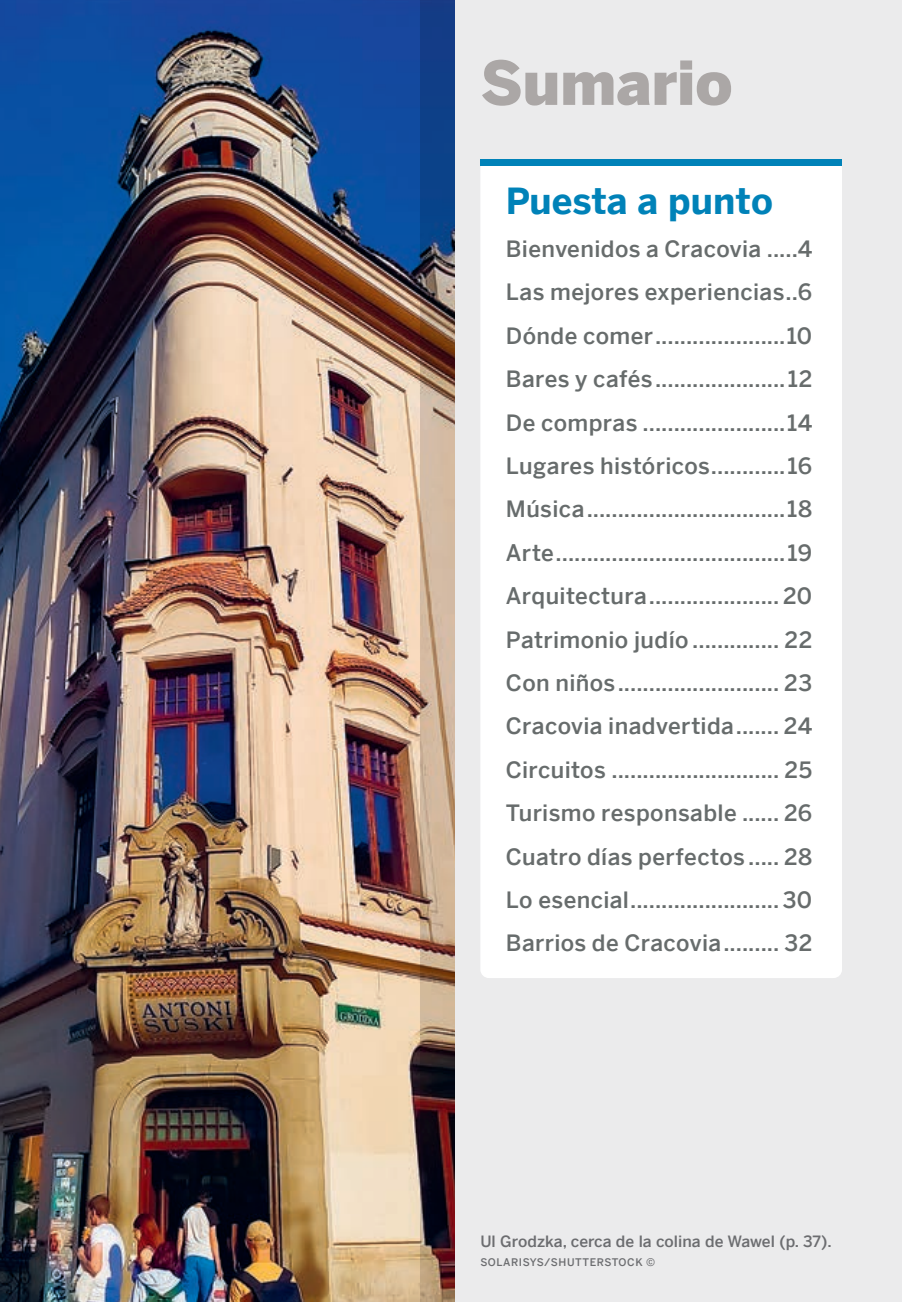
<style>
.page{position:relative;width:902px;height:1302px;background:#fff}
.page>*{position:absolute;margin:0;border:0;box-sizing:border-box;transform-origin:0 0}
.Heading_1{font:900 60px "LP Benton Sans";letter-spacing:-.005em;color:#aba7a6}
.Contents_Heading_1{font:700 36px "LP Benton Sans";color:#0082b8}
.Contents_Heading_2{font:500 22.5px "LP Benton Sans";letter-spacing:.015em;color:#676c6c}
.Caption-gris{font:500 15.6px "LP Benton Sans";letter-spacing:.005em;color:#6c6d70}
.Credit-gris{font:500 10.5px "LP Benton Sans";letter-spacing:.055em;color:#6c6d70}
</style>
<div class="page">
<div style="left:454px;top:0;width:447px;height:1302px;background:#ebebec"></div>
<img style="left:0;top:0;width:420px;height:1302px">
<div style="left:480px;top:160px;width:361px;height:818px;background:#fff;border-radius:9px"></div>
<img style="left:420px;top:0;width:35px;height:1302px">
<div style="left:480px;top:160px;width:361px;height:6px;background:#0082b8"></div>
<p class="Heading_1" style="left:480px;top:38px;width:254px">Sumario</p>
<p class="Contents_Heading_1" style="left:506px;top:175px;width:268px">Puesta a punto</p>
<p class="Contents_Heading_2" style="left:506px;top:234px;width:308px">Bienvenidos a Cracovia .....4</p>
<p class="Contents_Heading_2" style="left:506px;top:277px;width:308px">Las mejores experiencias..6</p>
<p class="Contents_Heading_2" style="left:506px;top:321px;width:308px">Dónde comer.....................10</p>
<p class="Contents_Heading_2" style="left:506px;top:364px;width:308px">Bares y cafés.....................12</p>
<p class="Contents_Heading_2" style="left:506px;top:407px;width:308px">De compras .......................14</p>
<p class="Contents_Heading_2" style="left:506px;top:451px;width:308px">Lugares históricos............16</p>
<p class="Contents_Heading_2" style="left:506px;top:494px;width:308px">Música................................18</p>
<p class="Contents_Heading_2" style="left:506px;top:537px;width:308px">Arte.....................................19</p>
<p class="Contents_Heading_2" style="left:506px;top:581px;width:308px">Arquitectura..................... 20</p>
<p class="Contents_Heading_2" style="left:506px;top:624px;width:308px">Patrimonio judío .............. 22</p>
<p class="Contents_Heading_2" style="left:506px;top:668px;width:308px">Con niños.......................... 23</p>
<p class="Contents_Heading_2" style="left:506px;top:711px;width:308px">Cracovia inadvertida....... 24</p>
<p class="Contents_Heading_2" style="left:506px;top:754px;width:308px">Circuitos ........................... 25</p>
<p class="Contents_Heading_2" style="left:506px;top:798px;width:308px">Turismo responsable ...... 26</p>
<p class="Contents_Heading_2" style="left:506px;top:841px;width:308px">Cuatro días perfectos ..... 28</p>
<p class="Contents_Heading_2" style="left:506px;top:885px;width:308px">Lo esencial........................ 30</p>
<p class="Contents_Heading_2" style="left:506px;top:928px;width:308px">Barrios de Cracovia......... 32</p>
<p class="Caption-gris" style="left:480px;top:1231px;width:353px">Ul Grodzka, cerca de la colina de Wawel (p. 37).</p>
<p class="Credit-gris" style="left:480px;top:1254px;width:176px">SOLARISYS/SHUTTERSTOCK ©</p>
</div>
